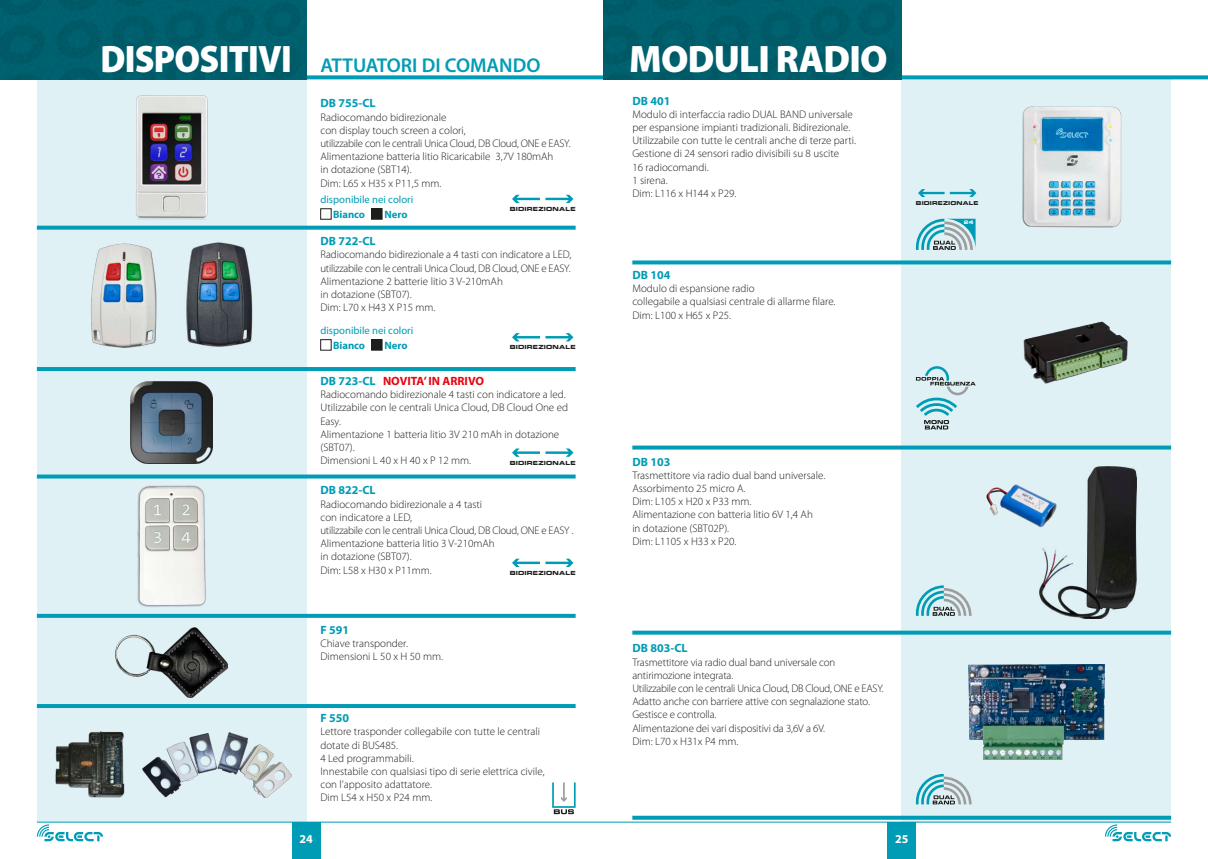
<style>
.page{position:relative;width:1208px;height:859px;background:#fff}
.page>*{position:absolute;margin:0;border:0;box-sizing:border-box;transform-origin:0 0}
.t1{font:900 38.4px "Myriad Pro";letter-spacing:-.02em;color:#fff}
.t2{font:600 20px "Myriad Pro";color:#009cb5}
.t3{font:700 12px "Myriad Pro";color:#009cb5}
.t4{font:700 12px "Myriad Pro";color:#e30614}
.t5{font:700 12px "Myriad Pro";color:#fff}
.t6{font:300 11px/13.2px "Myriad Pro";color:#1d1d1b}
.t7{font:10.7px "Myriad Pro";color:#009cb5}
.t8{font:700 10.7px "Myriad Pro";color:#009cb5}
.t9{font:5.6px "Eurostile LT Std Bold Ex 2";letter-spacing:.025em;color:#1d1d1b}
.t10{font:5.4px "Eurostile LT Std Bold Ex 2";letter-spacing:.025em;color:#1d1d1b}
.t11{font:4.8px "Eurostile LT Std Bold Ex 2";color:#fff}
.s1{font-weight:900;font-size:38.4px;color:#fff}
.s2{color:#009cb5}
</style>
<div class="page">
<div style="left:37px;top:79px;width:269px;height:743px;background:#e0f1f6"></div>
<div style="left:901px;top:79px;width:270px;height:743px;background:#e0f1f6"></div>
<img style="left:137px;top:485px;width:69px;height:122px">
<svg style="left:306px;top:75px;width:298px;height:4px"></svg>
<svg style="left:901px;top:75px;width:307px;height:4px"></svg>
<div style="left:0;top:0;width:306px;height:79px;background:#005f6c"></div>
<div style="left:604px;top:0;width:297px;height:79px;background:#005f6c"></div>
<img style="left:136px;top:95px;width:72px;height:124px">
<img style="left:91px;top:242px;width:162px;height:106px">
<div style="left:292px;top:822px;width:28px;height:37px;background:#009cb5"></div>
<div style="left:887px;top:822px;width:29px;height:37px;background:#009cb5"></div>
<svg style="left:37px;top:824px;width:66px;height:17px"></svg>
<svg style="left:1105px;top:824px;width:66px;height:17px"></svg>
<hr style="left:37px;top:822px;width:1134px;height:1px;background:#009cb5">
<svg style="left:632px;top:260px;width:539px;height:4px;fill:#009cb5"></svg>
<svg style="left:632px;top:446px;width:539px;height:4px;fill:#009cb5"></svg>
<svg style="left:632px;top:631px;width:539px;height:4px;fill:#009cb5"></svg>
<svg style="left:632px;top:816px;width:539px;height:4px;fill:#009cb5"></svg>
<svg style="left:37px;top:226px;width:538px;height:4px;fill:#009cb5"></svg>
<hr style="left:37px;top:367px;width:538px;height:4px;background:#009cb5">
<svg style="left:37px;top:474px;width:538px;height:4px;fill:#009cb5"></svg>
<hr style="left:37px;top:704px;width:538px;height:4px;background:#009cb5">
<svg style="left:37px;top:614px;width:538px;height:4px;fill:#009cb5"></svg>
<svg style="left:552px;top:782px;width:23px;height:32px"></svg>
<div style="left:320px;top:208px;width:11px;height:11px;border:1px solid #1d1d1b"></div>
<div style="left:371px;top:209px;width:11px;height:10px;background:#1d1d1b"></div>
<div style="left:371px;top:208px;width:11px;height:11px;border:1px solid #1d1d1b"></div>
<div style="left:320px;top:339px;width:11px;height:11px;border:1px solid #1d1d1b"></div>
<div style="left:371px;top:340px;width:11px;height:10px;background:#1d1d1b"></div>
<div style="left:371px;top:339px;width:11px;height:11px;border:1px solid #1d1d1b"></div>
<svg style="left:512px;top:195px;width:61px;height:8px"></svg>
<img style="left:1022px;top:106px;width:100px;height:122px">
<img style="left:1023px;top:321px;width:105px;height:63px">
<img style="left:1039px;top:467px;width:97px;height:152px">
<img style="left:986px;top:481px;width:72px;height:47px">
<svg style="left:916px;top:219px;width:59px;height:31px"></svg>
<svg style="left:916px;top:366px;width:59px;height:63px"></svg>
<svg style="left:916px;top:585px;width:55px;height:31px"></svg>
<svg style="left:918px;top:189px;width:58px;height:8px"></svg>
<svg style="left:512px;top:333px;width:61px;height:8px"></svg>
<svg style="left:512px;top:448px;width:61px;height:9px"></svg>
<svg style="left:512px;top:559px;width:61px;height:8px"></svg>
<img style="left:131px;top:382px;width:81px;height:82px">
<img style="left:116px;top:627px;width:111px;height:70px">
<img style="left:968px;top:664px;width:136px;height:96px">
<svg style="left:916px;top:774px;width:55px;height:30px"></svg>
<img style="left:55px;top:731px;width:70px;height:67px">
<img style="left:143px;top:732px;width:148px;height:65px">
<h2 class="t2" style="left:100px;top:53px;width:442px"><span class="s1">DISPOSITIVI</span> ATTUATORI DI COMANDO</h2>
<h1 class="t1" style="left:629px;top:33px;width:260px">MODULI RADIO</h1>
<p class="t3" style="left:320px;top:96px;width:57px">DB 755-CL</p>
<p class="t6" style="left:320px;top:110px;width:252px">Radiocomando bidirezionale<br>con display touch screen a colori,<br>utilizzabile con le centrali Unica Cloud, DB Cloud, ONE e EASY.<br>Alimentazione batteria litio Ricaricabile 3,7V 180mAh<br>in dotazione (SBT14).<br>Dim: L65 x H35 x P11,5 mm.</p>
<p class="t3" style="left:632px;top:93px;width:40px">DB 401</p>
<p class="t6" style="left:632px;top:107px;width:225px">Modulo di interfaccia radio DUAL BAND universale per espansione impianti tradizionali. Bidirezionale.<br>Utilizzabile con tutte le centrali anche di terze parti.<br>Gestione di 24 sensori radio divisibili su 8 uscite<br>16 radiocomandi.<br>1 sirena.<br>Dim: L116 x H144 x P29.</p>
<p class="t7" style="left:320px;top:193px;width:94px">disponibile nei colori</p>
<p class="t8" style="left:333px;top:207px;width:34px">Bianco</p>
<p class="t8" style="left:384px;top:207px;width:25px">Nero</p>
<p class="t9" style="left:510px;top:205px;width:67px">BIDIREZIONALE</p>
<p class="t3" style="left:320px;top:233px;width:57px">DB 722-CL</p>
<p class="t6" style="left:320px;top:248px;width:252px">Radiocomando bidirezionale a 4 tasti con indicatore a LED, utilizzabile con le centrali Unica Cloud, DB Cloud, ONE e EASY.<br>Alimentazione 2 batterie litio 3 V-210mAh<br>in dotazione (SBT07).<br>Dim: L70 x H43 X P15 mm.</p>
<p class="t7" style="left:320px;top:324px;width:94px">disponibile nei colori</p>
<p class="t8" style="left:333px;top:338px;width:34px">Bianco</p>
<p class="t8" style="left:384px;top:338px;width:25px">Nero</p>
<p class="t9" style="left:510px;top:343px;width:67px">BIDIREZIONALE</p>
<p class="t4" style="left:320px;top:373px;width:165px"><span class="s2">DB 723-CL</span> NOVITA’ IN ARRIVO</p>
<p class="t6" style="left:320px;top:388px;width:249px">Radiocomando bidirezionale 4 tasti con indicatore a led.<br>Utilizzabile con le centrali Unica Cloud, DB Cloud One ed Easy.<br>Alimentazione 1 batteria litio 3V 210 mAh in dotazione (SBT07).<br>Dimensioni L 40 x H 40 x P 12 mm.</p>
<p class="t3" style="left:320px;top:482px;width:57px">DB 822-CL</p>
<p class="t6" style="left:320px;top:497px;width:255px">Radiocomando bidirezionale a 4 tasti<br>con indicatore a LED,<br>utilizzabile con le centrali Unica Cloud, DB Cloud, ONE e EASY .<br>Alimentazione batteria litio 3 V-210mAh<br>in dotazione (SBT07).<br>Dim: L58 x H30 x P11mm.</p>
<p class="t9" style="left:510px;top:459px;width:67px">BIDIREZIONALE</p>
<p class="t9" style="left:510px;top:569px;width:67px">BIDIREZIONALE</p>
<p class="t3" style="left:632px;top:267px;width:40px">DB 104</p>
<p class="t6" style="left:632px;top:282px;width:205px">Modulo di espansione radio<br>collegabile a qualsiasi centrale di allarme filare.<br>Dim: L100 x H65 x P25.</p>
<p class="t3" style="left:632px;top:454px;width:40px">DB 103</p>
<p class="t6" style="left:632px;top:468px;width:194px">Trasmettitore via radio dual band universale.<br>Assorbimento 25 micro A.<br>Dim: L105 x H20 x P33 mm.<br>Alimentazione con batteria litio 6V 1,4 Ah<br>in dotazione (SBT02P).<br>Dim: L1105 x H33 x P20.</p>
<p class="t10" style="left:916px;top:199px;width:64px">BIDIREZIONALE</p>
<p class="t11" style="left:964px;top:219px;width:11px">24</p>
<p class="t3" style="left:320px;top:622px;width:30px">F 591</p>
<p class="t6" style="left:320px;top:636px;width:124px">Chiave transponder.<br>Dimensioni L 50 x H 50 mm.</p>
<p class="t3" style="left:320px;top:710px;width:30px">F 550</p>
<p class="t6" style="left:320px;top:725px;width:226px">Lettore trasponder collegabile con tutte le centrali dotate di BUS485.<br>4 Led programmabili.<br>Innestabile con qualsiasi tipo di serie elettrica civile, con l’apposito adattatore.<br>Dim L54 x H50 x P24 mm.</p>
<p class="t3" style="left:632px;top:640px;width:57px">DB 803-CL</p>
<p class="t6" style="left:632px;top:655px;width:253px">Trasmettitore via radio dual band universale con antirimozione integrata.<br>Utilizzabile con le centrali Unica Cloud, DB Cloud, ONE e EASY.<br>Adatto anche con barriere attive con segnalazione stato.<br>Gestisce e controlla.<br>Alimentazione dei vari dispositivi da 3,6V a 6V.<br>Dim: L70 x H31x P4 mm.</p>
<p class="t5" style="left:299px;top:831px;width:15px">24</p>
<p class="t5" style="left:895px;top:831px;width:15px">25</p>
</div>
